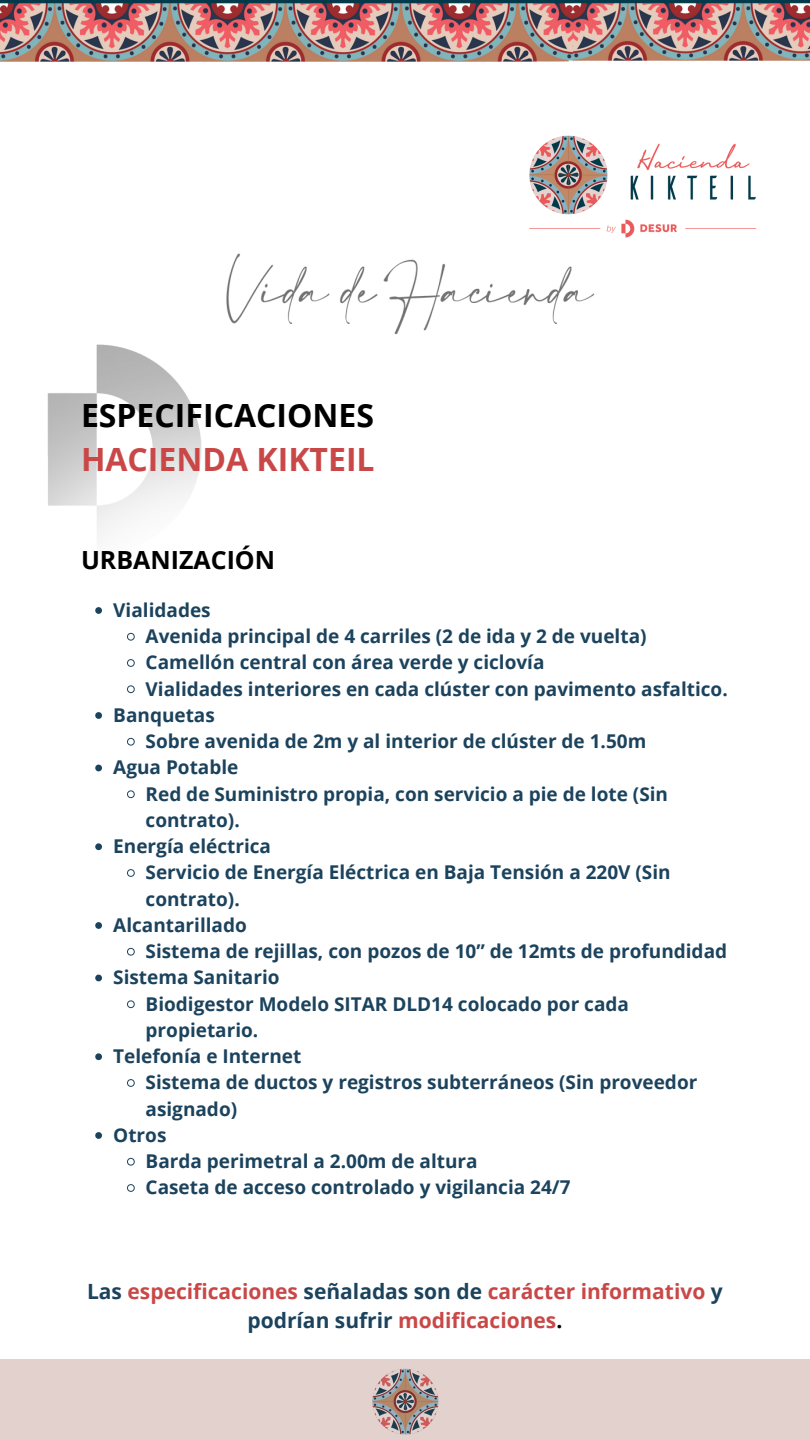
<style>
.page{position:relative;width:810px;height:1440px;background:#fff}
.page>*{position:absolute;margin:0;border:0;box-sizing:border-box;transform-origin:0 0}
.t1{font:700 32px "Open Sans";color:#000}
.t2{font:700 32px "Open Sans";color:#c94847}
.t3{font:700 25px "Open Sans";color:#000}
.t4{font:700 21px/29.2px "Open Sans";color:#c94847;text-align:center}
.t5{font:700 19px/26.2px "Open Sans";color:#1c435d}
.s1{color:#1c435d}
.s2{color:#000}
</style>
<div class="page">
<img style="left:529px;top:135px;width:228px;height:103px">
<div style="left:0;top:1359px;width:810px;height:81px;background:#e3d1ce"></div>
<img style="left:372px;top:1368px;width:67px;height:67px">
<img style="left:0;top:0;width:810px;height:61px">
<img style="left:47px;top:344px;width:155px;height:192px">
<img style="left:199px;top:219px;width:412px;height:140px">
<svg style="left:95px;top:607px;width:7px;height:7px"></svg>
<svg style="left:127px;top:632px;width:8px;height:9px"></svg>
<svg style="left:127px;top:659px;width:8px;height:8px"></svg>
<svg style="left:127px;top:685px;width:8px;height:9px"></svg>
<svg style="left:95px;top:712px;width:7px;height:7px"></svg>
<svg style="left:127px;top:737px;width:8px;height:9px"></svg>
<svg style="left:95px;top:765px;width:7px;height:6px"></svg>
<svg style="left:127px;top:790px;width:8px;height:9px"></svg>
<svg style="left:95px;top:843px;width:7px;height:7px"></svg>
<svg style="left:127px;top:869px;width:8px;height:8px"></svg>
<svg style="left:95px;top:922px;width:7px;height:7px"></svg>
<svg style="left:127px;top:947px;width:8px;height:9px"></svg>
<svg style="left:95px;top:975px;width:7px;height:6px"></svg>
<svg style="left:127px;top:1000px;width:8px;height:9px"></svg>
<svg style="left:95px;top:1053px;width:7px;height:7px"></svg>
<svg style="left:127px;top:1079px;width:8px;height:8px"></svg>
<svg style="left:95px;top:1132px;width:7px;height:7px"></svg>
<svg style="left:127px;top:1157px;width:8px;height:9px"></svg>
<svg style="left:127px;top:1184px;width:8px;height:8px"></svg>
<p class="t1" style="left:81px;top:393px;width:295px">ESPECIFICACIONES</p>
<p class="t2" style="left:81px;top:437px;width:295px">HACIENDA KIKTEIL</p>
<p class="t3" style="left:81px;top:542px;width:196px">URBANIZACIÓN</p>
<p class="t5" style="left:113px;top:596px;width:99px">Vialidades</p>
<p class="t5" style="left:146px;top:623px;width:502px">Avenida principal de 4 carriles (2 de ida y 2 de vuelta)</p>
<p class="t5" style="left:146px;top:649px;width:401px">Camellón central con área verde y ciclovía</p>
<p class="t5" style="left:146px;top:675px;width:584px">Vialidades interiores en cada clúster con pavimento asfaltico.</p>
<p class="t5" style="left:113px;top:701px;width:103px">Banquetas</p>
<p class="t5" style="left:146px;top:728px;width:502px">Sobre avenida de 2m y al interior de clúster de 1.50m</p>
<p class="t5" style="left:113px;top:754px;width:127px">Agua Potable</p>
<p class="t5" style="left:146px;top:780px;width:524px">Red de Suministro propia, con servicio a pie de lote (Sin contrato).</p>
<p class="t5" style="left:113px;top:833px;width:159px">Energía eléctrica</p>
<p class="t5" style="left:146px;top:859px;width:527px">Servicio de Energía Eléctrica en Baja Tensión a 220V (Sin contrato).</p>
<p class="t5" style="left:113px;top:911px;width:135px">Alcantarillado</p>
<p class="t5" style="left:146px;top:938px;width:583px">Sistema de rejillas, con pozos de 10” de 12mts de profundidad</p>
<p class="t5" style="left:113px;top:964px;width:168px">Sistema Sanitario</p>
<p class="t5" style="left:146px;top:990px;width:485px">Biodigestor Modelo SITAR DLD14 colocado por cada propietario.</p>
<p class="t5" style="left:113px;top:1043px;width:190px">Telefonía e Internet</p>
<p class="t5" style="left:146px;top:1069px;width:553px">Sistema de ductos y registros subterráneos (Sin proveedor asignado)</p>
<p class="t5" style="left:113px;top:1121px;width:55px">Otros</p>
<p class="t5" style="left:146px;top:1148px;width:334px">Barda perimetral a 2.00m de altura</p>
<p class="t5" style="left:146px;top:1174px;width:427px">Caseta de acceso controlado y vigilancia 24/7</p>
<p class="t4" style="left:87px;top:1276px;width:637px"><span class="s1">Las</span> especificaciones <span class="s1">señaladas son de</span> carácter informativo <span class="s1">y podrían sufrir</span> modificaciones<span class="s2">.</span></p>
</div>
